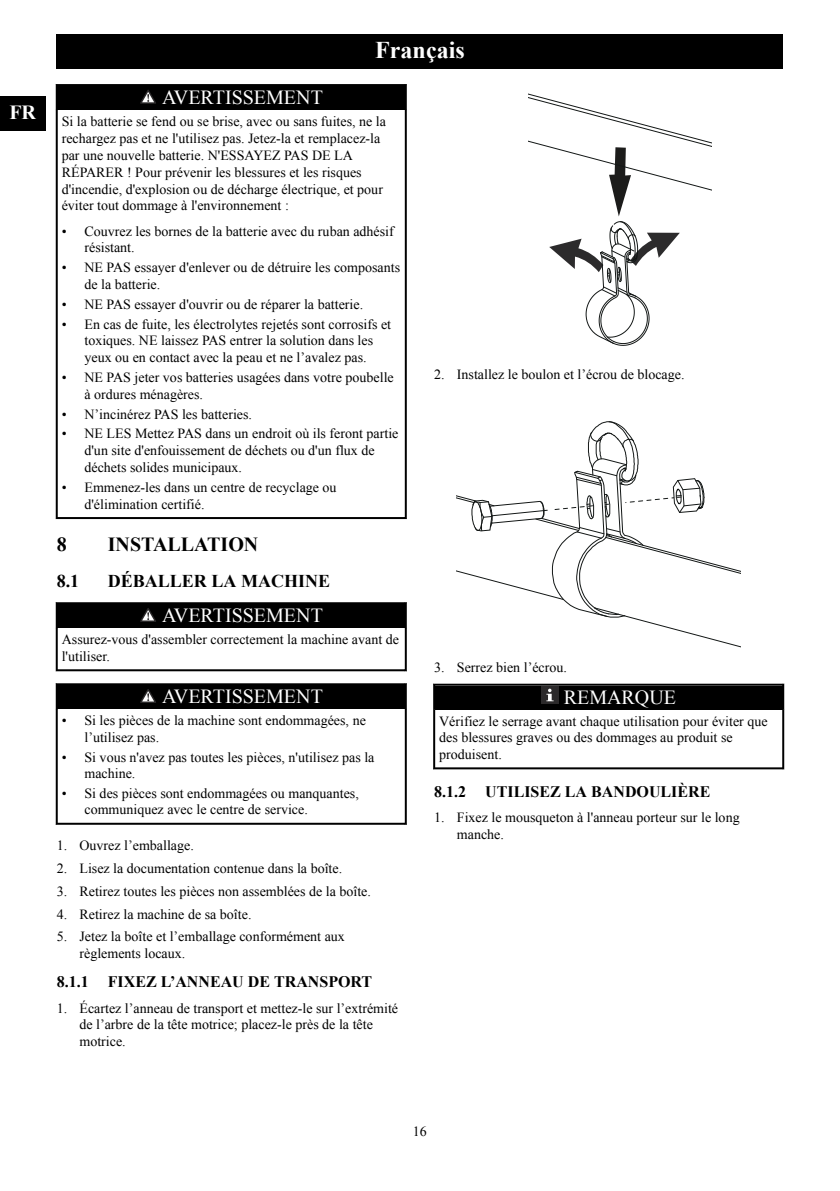
<style>
.page{position:relative;width:840px;height:1191px;background:#fff}
.page>*{position:absolute;margin:0;border:0;box-sizing:border-box;transform-origin:0 0}
.t1{font:700 24px "Times New Roman";color:#fff}
.t2{font:20px "Times New Roman";color:#fff}
.t3{font:700 20px "Times New Roman";color:#000}
.t4{font:700 20px "Times New Roman";color:#fff}
.t5{font:700 18px "Times New Roman";color:#000}
.t6{font:700 16px "Times New Roman";color:#000}
.t7{font:14px/16.8px "Times New Roman";color:#000}
</style>
<div class="page">
<div style="left:58px;top:86px;width:346px;height:24px;background:#000"></div>
<svg style="left:140px;top:90px;width:16px;height:14px"></svg>
<hr style="left:56px;top:84px;width:349px;height:2px;background:#000">
<hr style="left:56px;top:84px;width:2px;height:26px;background:#000">
<hr style="left:404px;top:84px;width:2px;height:26px;background:#000">
<hr style="left:56px;top:517px;width:349px;height:2px;background:#000">
<hr style="left:56px;top:110px;width:2px;height:409px;background:#000">
<hr style="left:404px;top:110px;width:2px;height:409px;background:#000">
<div style="left:58px;top:604px;width:346px;height:24px;background:#000"></div>
<svg style="left:140px;top:608px;width:16px;height:14px"></svg>
<hr style="left:56px;top:602px;width:349px;height:2px;background:#000">
<hr style="left:56px;top:602px;width:2px;height:26px;background:#000">
<hr style="left:404px;top:602px;width:2px;height:26px;background:#000">
<hr style="left:56px;top:669px;width:349px;height:2px;background:#000">
<hr style="left:56px;top:628px;width:2px;height:43px;background:#000">
<hr style="left:404px;top:628px;width:2px;height:43px;background:#000">
<div style="left:58px;top:685px;width:346px;height:24px;background:#000"></div>
<svg style="left:140px;top:689px;width:16px;height:14px"></svg>
<hr style="left:56px;top:683px;width:349px;height:2px;background:#000">
<hr style="left:56px;top:683px;width:2px;height:26px;background:#000">
<hr style="left:404px;top:683px;width:2px;height:26px;background:#000">
<hr style="left:56px;top:822px;width:349px;height:2px;background:#000">
<hr style="left:56px;top:709px;width:2px;height:115px;background:#000">
<hr style="left:404px;top:709px;width:2px;height:115px;background:#000">
<svg style="left:528px;top:93px;width:183px;height:253px"></svg>
<svg style="left:456px;top:421px;width:284px;height:226px"></svg>
<div style="left:435px;top:685px;width:346px;height:24px;background:#000"></div>
<div style="left:541px;top:687px;width:17px;height:17px;background:#2b292a"></div>
<svg style="left:546px;top:688px;width:7px;height:13px"></svg>
<hr style="left:433px;top:683px;width:349px;height:2px;background:#000">
<hr style="left:433px;top:683px;width:2px;height:26px;background:#000">
<hr style="left:781px;top:683px;width:2px;height:26px;background:#000">
<hr style="left:433px;top:767px;width:349px;height:2px;background:#000">
<hr style="left:433px;top:709px;width:2px;height:60px;background:#000">
<hr style="left:781px;top:709px;width:2px;height:60px;background:#000">
<div style="left:57px;top:34px;width:725px;height:34px;background:#000"></div>
<div style="left:0;top:96px;width:45px;height:34px;background:#000"></div>
<h2 class="t4" style="left:9px;top:101px;width:28px">FR</h2>
<h1 class="t1" style="left:375px;top:36px;width:91px">Français</h1>
<h2 class="t2" style="left:162px;top:86px;width:162px">AVERTISSEMENT</h2>
<p class="t7" style="left:62px;top:113px;width:325px">Si la batterie se fend ou se brise, avec ou sans fuites, ne la rechargez pas et ne l'utilisez pas. Jetez-la et remplacez-la par une nouvelle batterie. N'ESSAYEZ PAS DE LA RÉPARER ! Pour prévenir les blessures et les risques d'incendie, d'explosion ou de décharge électrique, et pour éviter tout dommage à l'environnement :</p>
<p class="t7" style="left:84px;top:222px;width:311px;text-indent:-23px">• Couvrez les bornes de la batterie avec du ruban adhésif résistant.</p>
<p class="t7" style="left:84px;top:259px;width:317px;text-indent:-23px">• NE PAS essayer d'enlever ou de détruire les composants de la batterie.</p>
<p class="t7" style="left:62px;top:296px;width:303px">• NE PAS essayer d'ouvrir ou de réparer la batterie.</p>
<p class="t7" style="left:62px;top:315px;width:331px;text-align:center">• En cas de fuite, les électrolytes rejetés sont corrosifs et toxiques. NE laissez PAS entrer la solution dans les<br>yeux ou en contact avec la peau et ne l’avalez pas.</p>
<p class="t7" style="left:84px;top:369px;width:310px;text-indent:-23px">• NE PAS jeter vos batteries usagées dans votre poubelle à ordures ménagères.</p>
<p class="t7" style="left:62px;top:405px;width:192px">• N’incinérez PAS les batteries.</p>
<p class="t7" style="left:84px;top:425px;width:315px;text-indent:-23px">• NE LES Mettez PAS dans un endroit où ils feront partie d'un site d'enfouissement de déchets ou d'un flux de déchets solides municipaux.</p>
<p class="t7" style="left:84px;top:479px;width:253px;text-indent:-23px">• Emmenez-les dans un centre de recyclage ou d'élimination certifié.</p>
<h2 class="t3" style="left:57px;top:533px;width:11px">8</h2>
<h2 class="t3" style="left:108px;top:533px;width:152px">INSTALLATION</h2>
<p class="t5" style="left:57px;top:571px;width:24px">8.1</p>
<p class="t5" style="left:108px;top:571px;width:224px">DÉBALLER LA MACHINE</p>
<h2 class="t2" style="left:162px;top:604px;width:162px">AVERTISSEMENT</h2>
<p class="t7" style="left:62px;top:631px;width:338px">Assurez-vous d'assembler correctement la machine avant de l'utiliser.</p>
<h2 class="t2" style="left:162px;top:685px;width:162px">AVERTISSEMENT</h2>
<p class="t7" style="left:84px;top:712px;width:283px;text-indent:-23px">• Si les pièces de la machine sont endommagées, ne l’utilisez pas.</p>
<p class="t7" style="left:84px;top:748px;width:291px;text-indent:-23px">• Si vous n'avez pas toutes les pièces, n'utilisez pas la machine.</p>
<p class="t7" style="left:84px;top:785px;width:276px;text-indent:-23px">• Si des pièces sont endommagées ou manquantes, communiquez avec le centre de service.</p>
<p class="t7" style="left:57px;top:837px;width:138px">1. Ouvrez l’emballage.</p>
<p class="t7" style="left:57px;top:860px;width:287px">2. Lisez la documentation contenue dans la boîte.</p>
<p class="t7" style="left:57px;top:882px;width:315px">3. Retirez toutes les pièces non assemblées de la boîte.</p>
<p class="t7" style="left:57px;top:905px;width:196px">4. Retirez la machine de sa boîte.</p>
<p class="t7" style="left:79px;top:928px;width:267px;text-indent:-23px">5. Jetez la boîte et l’emballage conformément aux règlements locaux.</p>
<p class="t6" style="left:57px;top:972px;width:317px">8.1.1 FIXEZ L’ANNEAU DE TRANSPORT</p>
<p class="t7" style="left:79px;top:999px;width:320px;text-indent:-23px">1. Écartez l’anneau de transport et mettez-le sur l’extrémité de l’arbre de la tête motrice; placez-le près de la tête motrice.</p>
<p class="t7" style="left:434px;top:366px;width:252px">2. Installez le boulon et l’écrou de blocage.</p>
<p class="t7" style="left:434px;top:659px;width:134px">3. Serrez bien l’écrou.</p>
<h2 class="t2" style="left:563px;top:686px;width:114px">REMARQUE</h2>
<p class="t7" style="left:439px;top:713px;width:330px">Vérifiez le serrage avant chaque utilisation pour éviter que des blessures graves ou des dommages au produit se produisent.</p>
<p class="t6" style="left:434px;top:782px;width:277px">8.1.2 UTILISEZ LA BANDOULIÈRE</p>
<p class="t7" style="left:456px;top:809px;width:284px;text-indent:-23px">1. Fixez le mousqueton à l'anneau porteur sur le long manche.</p>
<p class="t7" style="left:413px;top:1122px;width:15px">16</p>
</div>
